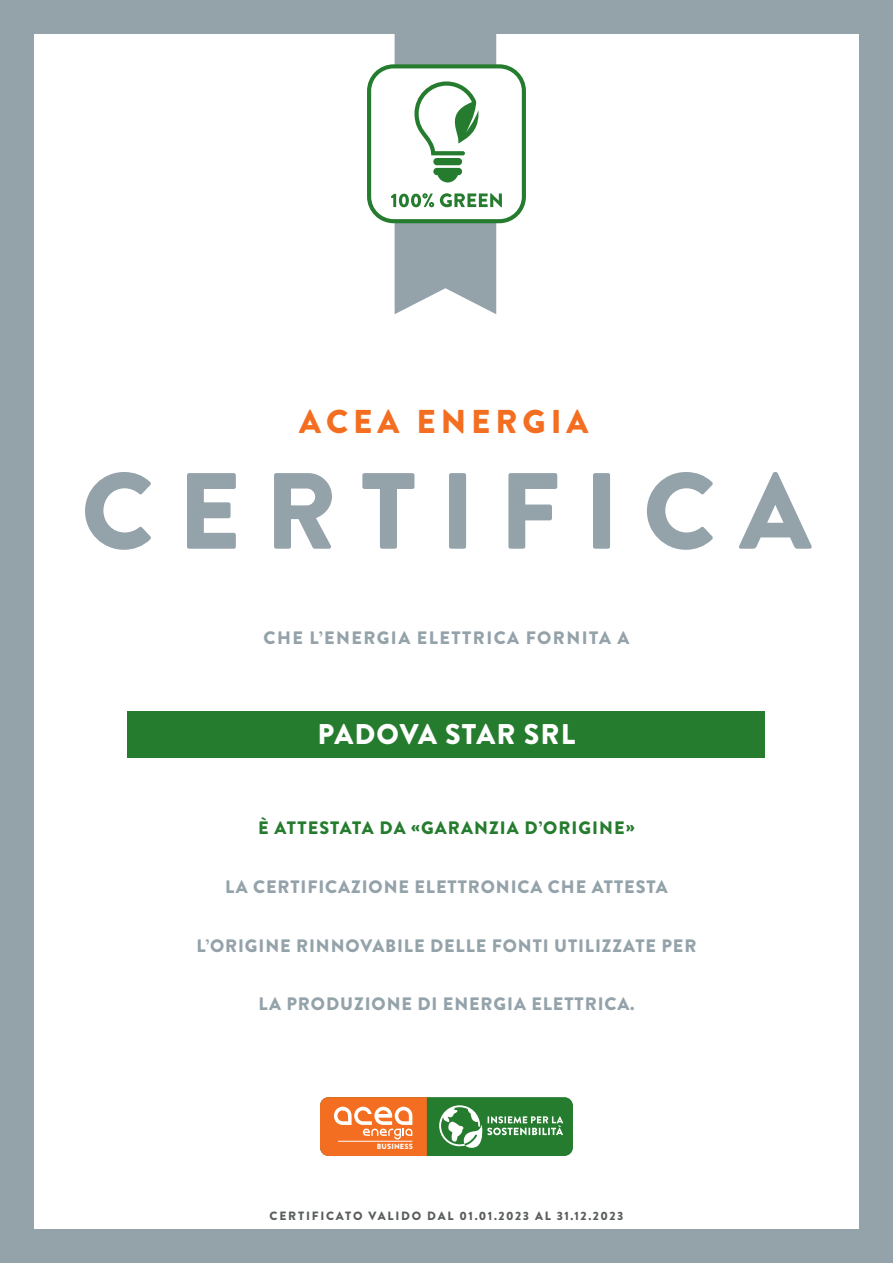
<style>
.page{position:relative;width:893px;height:1263px;background:#94a2aa}
.page>*{position:absolute;margin:0;border:0;box-sizing:border-box;transform-origin:0 0}
.t1{font:900 108px "Brandon Grotesque";letter-spacing:.22em;color:#94a2aa}
.t2{font:900 33px "Brandon Grotesque";letter-spacing:.15em;color:#f36e21}
.t3{font:900 28.5px "Brandon Grotesque";letter-spacing:.04em;color:#fff}
.t4{font:900 18px "Brandon Grotesque";letter-spacing:.05em;color:#94a2aa}
.t5{font:900 18px "Brandon Grotesque";letter-spacing:.06em;color:#257c2e}
.t6{font:900 18px "Brandon Grotesque";letter-spacing:.08em;color:#94a2aa}
.t7{font:900 12px "Brandon Grotesque";letter-spacing:.15em;color:#595d5d}
.t8{font:900 7.5px "Brandon Grotesque";letter-spacing:.02em;color:#fff}
</style>
<div class="page">
<div style="left:34px;top:34px;width:825px;height:1195px;background:#fff"></div>
<div style="left:320px;top:1097px;width:253px;height:59px;background:#257c2e;border-radius:9px"></div>
<svg style="left:439px;top:1105px;width:124px;height:43px"></svg>
<svg style="left:320px;top:1097px;width:107px;height:59px;background:#f38443"></svg>
<div style="left:367px;top:64px;width:159px;height:159px;border:4px solid #257c2e;border-radius:25px"></div>
<svg style="left:391px;top:34px;width:111px;height:280px"></svg>
<div style="left:128px;top:712px;width:637px;height:46px;background:#257c2e"></div>
<p class="t2" style="left:299px;top:398px;width:291px">ACEA ENERGIA</p>
<p class="t1" style="left:81px;top:435px;width:731px">CERTIFICA</p>
<p class="t6" style="left:263px;top:625px;width:367px">CHE L’ENERGIA ELETTRICA FORNITA A</p>
<p class="t3" style="left:318px;top:714px;width:259px">PADOVA STAR SRL</p>
<p class="t5" style="left:258px;top:815px;width:378px">È ATTESTATA DA «GARANZIA D’ORIGINE»</p>
<p class="t4" style="left:225px;top:874px;width:444px">LA CERTIFICAZIONE ELETTRONICA CHE ATTESTA</p>
<p class="t4" style="left:196px;top:933px;width:501px">L’ORIGINE RINNOVABILE DELLE FONTI UTILIZZATE PER</p>
<p class="t4" style="left:258px;top:991px;width:378px">LA PRODUZIONE DI ENERGIA ELETTRICA.</p>
<p class="t8" style="left:377px;top:1141px;width:38px">BUSINESS</p>
<p class="t7" style="left:270px;top:1208px;width:355px">CERTIFICATO VALIDO DAL 01.01.2023 AL 31.12.2023</p>
</div>
